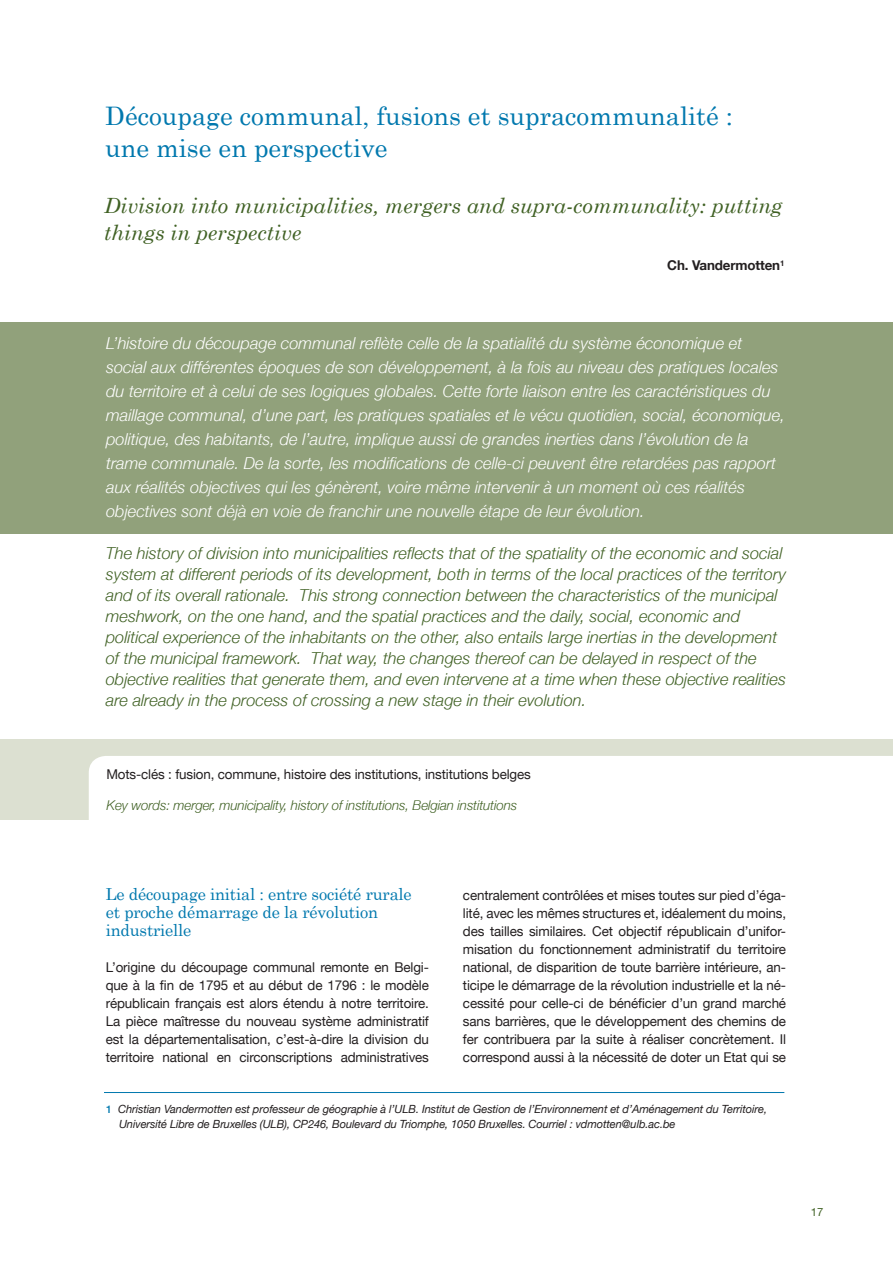
<style>
.page{position:relative;width:893px;height:1263px;background:#fff}
.page>*{position:absolute;margin:0;border:0;box-sizing:border-box;transform-origin:0 0}
.NEW_-_titres{font:25.5px/31.5px "Century Schoolbook";color:#0078ae}
.NEW_-_chapeaux{font:italic 21px/27px "Century Schoolbook";color:#406124}
.NEW_-_intro{font:italic 300 16.5px/21px "Helvetica Neue LT";color:#406124}
.NEW_-_intro-2{font:italic 300 16.5px/24px "Helvetica Neue LT";color:#fff}
.NEW_-_petits_titres{font:16.5px/18px "Century Schoolbook";letter-spacing:-.01em;color:#0078ae}
.NEW_-_texte{font:13.5px/18px "Helvetica Neue LT";letter-spacing:-.01em;color:#231f20;text-align:justify}
.NEW_-_texte-2{font:italic 300 13.5px "Helvetica Neue LT";letter-spacing:-.01em;color:#406124}
.NEW_-_texte-3{font:700 13.5px "Helvetica Neue LT";letter-spacing:-.01em;color:#231f20}
.NEW_-_notes{font:italic 11.25px/15px "Helvetica Neue LT";letter-spacing:-.01em;color:#231f20}
.NEW_-_chapeaux-2{font:11.25px "Helvetica Neue LT";color:#406124}
.s1{font-weight:500;font-style:normal;font-size:10.5px;color:#0078ae}
</style>
<div class="page">
<div style="left:1px;top:322px;width:892px;height:212px;background:#91a17b"></div>
<div style="left:1px;top:739px;width:892px;height:81px;background:#dce0d1"></div>
<div style="left:89px;top:756px;width:804px;height:64px;background:#fff"></div>
<hr style="left:104px;top:1092px;width:680px;height:1px;background:#0078ae">
<p class="NEW_-_titres" style="left:105px;top:98px;width:629px">Découpage communal, fusions et supracommunalité : une mise en perspective</p>
<p class="NEW_-_chapeaux" style="left:104px;top:191px;width:680px">Division into municipalities, mergers and supra-communality: putting things in perspective</p>
<p class="NEW_-_texte-3" style="left:667px;top:257px;width:119px">Ch. Vandermotten<sup>1</sup></p>
<p class="NEW_-_intro-2" style="left:106px;top:331px;width:680px">L’histoire du découpage communal reflète celle de la spatialité du système économique et social aux différentes époques de son développement, à la fois au niveau des pratiques locales du territoire et à celui de ses logiques globales. Cette forte liaison entre les caractéristiques du maillage communal, d’une part, les pratiques spatiales et le vécu quotidien, social, économique, politique, des habitants, de l’autre, implique aussi de grandes inerties dans l’évolution de la trame communale. De la sorte, les modifications de celle-ci peuvent être retardées pas rapport aux réalités objectives qui les génèrent, voire même intervenir à un moment où ces réalités objectives sont déjà en voie de franchir une nouvelle étape de leur évolution.</p>
<p class="NEW_-_intro" style="left:106px;top:543px;width:682px">The history of division into municipalities reflects that of the spatiality of the economic and social system at different periods of its development, both in terms of the local practices of the territory and of its overall rationale. This strong connection between the characteristics of the municipal meshwork, on the one hand, and the spatial practices and the daily, social, economic and political experience of the inhabitants on the other, also entails large inertias in the development of the municipal framework. That way, the changes thereof can be delayed in respect of the objective realities that generate them, and even intervene at a time when these objective realities are already in the process of crossing a new stage in their evolution.</p>
<p class="NEW_-_texte" style="left:106px;top:765px;width:426px">Mots-clés : fusion, commune, histoire des institutions, institutions belges</p>
<p class="NEW_-_texte-2" style="left:106px;top:797px;width:412px">Key words: merger, municipality, history of institutions, Belgian institutions</p>
<p class="NEW_-_petits_titres" style="left:106px;top:884px;width:307px">Le découpage initial : entre société rurale et proche démarrage de la révolution industrielle</p>
<p class="NEW_-_texte" style="left:106px;top:958px;width:325px">L’origine du découpage communal remonte en Belgi&shy;que à la fin de 1795 et au début de 1796 : le modèle républicain français est alors étendu à notre territoire.<br>La pièce maîtresse du nouveau système administratif est la départementalisation, c’est-à-dire la division du territoire national en circonscriptions administratives</p>
<p class="NEW_-_texte" style="left:463px;top:886px;width:325px">centralement contrôlées et mises toutes sur pied d’éga&shy;lité, avec les mêmes structures et, idéalement du moins, des tailles similaires. Cet objectif républicain d’unifor&shy;misation du fonctionnement administratif du territoire national, de disparition de toute barrière intérieure, an&shy;ticipe le démarrage de la révolution industrielle et la né&shy;cessité pour celle-ci de bénéficier d’un grand marché sans barrières, que le développement des chemins de fer contribuera par la suite à réaliser concrètement. Il correspond aussi à la nécessité de doter un Etat qui se</p>
<p class="NEW_-_notes" style="left:119px;top:1101px;width:650px;text-indent:-13px"><span class="s1">1</span> Christian Vandermotten est professeur de géographie à l’ULB. Institut de Gestion de l’Environnement et d’Aménagement du Territoire,<br>Université Libre de Bruxelles (ULB), CP246, Boulevard du Triomphe, 1050 Bruxelles. Courriel : vdmotten@ulb.ac.be</p>
<p class="NEW_-_chapeaux-2" style="left:811px;top:1205px;width:14px">17</p>
</div>
